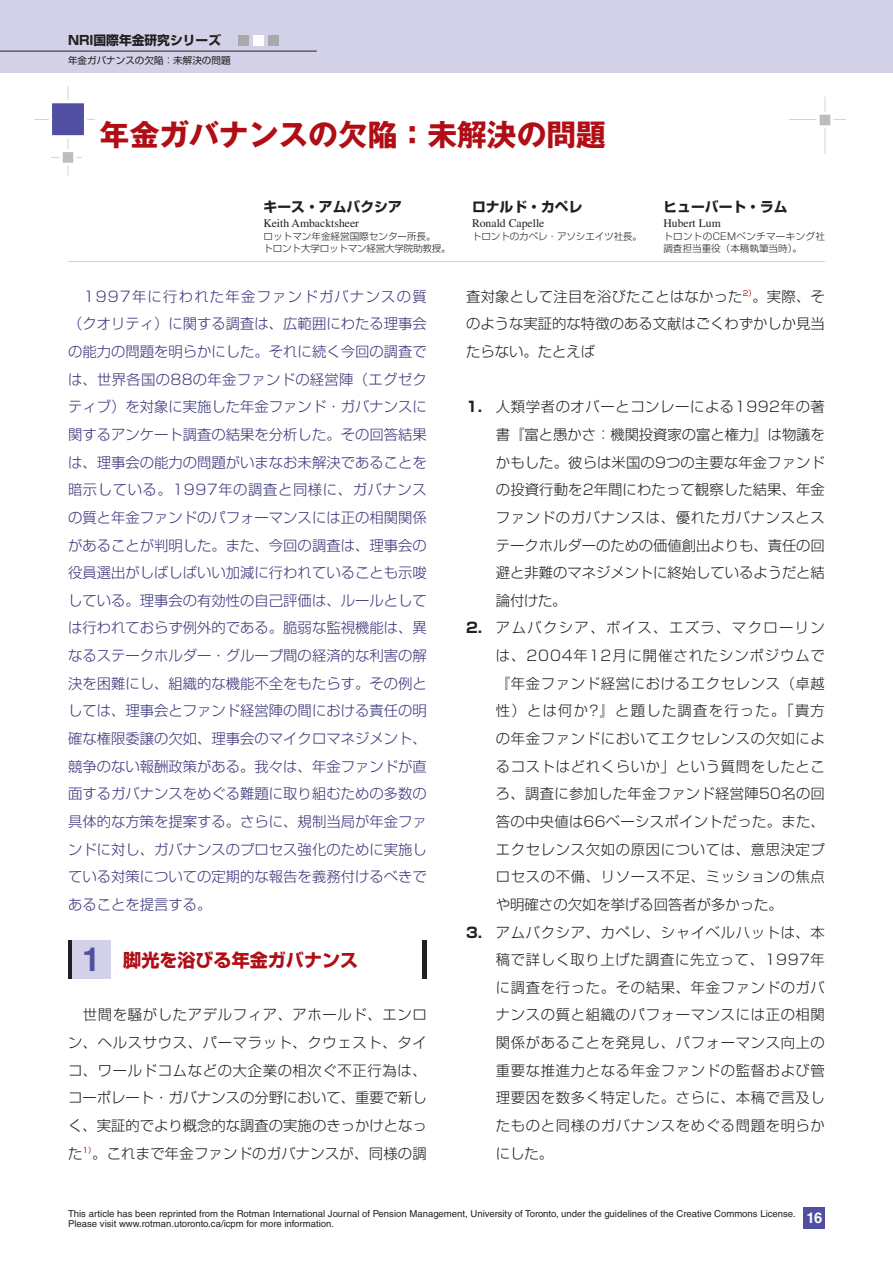
<style>
.page{position:relative;width:893px;height:1263px;background:#fff}
.page>*{position:absolute;margin:0;border:0;box-sizing:border-box;transform-origin:0 0}
.t1{font:29.7px "Gothic MB101 Pro Bold 90 pv RKSJ H";color:#b00d15}
.t2{font:18px "Shin Go Pro Bold 90 pv RKSJ H";color:#b00d15}
.t3{font:700 14.85px "Helvetica LT Std";color:#fff}
.t4{font:14.4px/27.6px "Shin Go Pro Light 90 pv RKSJ H";color:#231f20;text-align:justify}
.t5{font:14.4px/27.6px "Shin Go Pro Light 90 pv RKSJ H";color:#3b377b;text-align:justify}
.t6{font:13.8px "Shin Go Pro Bold 90 pv RKSJ H";color:#231f20}
.t7{font:12.75px "Shin Go Pro Bold 90 pv RKSJ H";color:#231f20}
.t8{font:11.7px "Times LT Std";color:#231f20}
.t9{font:9.6px/10.6px "Helvetica LT Std";color:#231f20}
.t10{font:9.6px/11.7px "Shin Go Pro Light 90 pv RKSJ H";letter-spacing:-.025em;color:#231f20}
.t11{font:9.6px/11.7px "Shin Go Pro Light 90 pv RKSJ H";letter-spacing:.03em;color:#231f20}
.t12{font:9.6px "Shin Go Pro Light 90 pv RKSJ H";color:#231f20}
.t13{font:9.6px "Shin Go Pro Regular 90 pv RKSJ H";color:#231f20}
.s1{font-family:"Helvetica LT Std";font-weight:700;font-size:33px;color:#504fa1}
.s2{font-family:"Shin Go Pro Bold 90 pv RKSJ H"}
</style>
<div class="page">
<hr style="left:68px;top:261px;width:757px;height:1px;background:#d1d2d4">
<hr style="left:789px;top:119px;width:57px;height:1px;background:#d1d2d4">
<hr style="left:824px;top:97px;width:1px;height:57px;background:#d1d2d4">
<div style="left:818px;top:113px;width:14px;height:14px;background:#bcbdc0"></div>
<div style="left:816px;top:111px;width:17px;height:17px;border:3px solid #fff"></div>
<div style="left:804px;top:1208px;width:21px;height:21px;background:#504fa1"></div>
<hr style="left:51px;top:157px;width:31px;height:1px;background:#d1d2d4">
<hr style="left:34px;top:119px;width:61px;height:1px;background:#d1d2d4">
<hr style="left:68px;top:86px;width:1px;height:89px;background:#d1d2d4">
<div style="left:50px;top:102px;width:36px;height:35px;background:#504fa1"></div>
<div style="left:49px;top:100px;width:38px;height:38px;border:3px solid #fff"></div>
<div style="left:61px;top:150px;width:14px;height:14px;background:#bcbdc0"></div>
<div style="left:59px;top:149px;width:17px;height:17px;border:3px solid #fff"></div>
<div style="left:0;top:0;width:893px;height:72px;background:#d3d1e8"></div>
<div style="left:268px;top:35px;width:10px;height:11px;background:#a8a9ad"></div>
<hr style="left:0;top:51px;width:317px;height:1px;background:#231f20">
<div style="left:238px;top:35px;width:11px;height:11px;background:#a8a9ad"></div>
<div style="left:253px;top:35px;width:11px;height:11px;background:#fff"></div>
<hr style="left:68px;top:941px;width:4px;height:38px;background:#231f20">
<div style="left:422px;top:941px;width:5px;height:38px;background:#231f20"></div>
<div style="left:72px;top:941px;width:39px;height:38px;background:#d3d1e8"></div>
<p class="t7" style="left:68px;top:36px;width:155px">NRI国際年金研究シリーズ</p>
<p class="t13" style="left:68px;top:57px;width:164px">年金ガバナンスの欠陥：未解決の問題</p>
<h1 class="t1" style="left:100px;top:123px;width:507px">年金ガバナンスの欠陥：未解決の問題</h1>
<p class="t6" style="left:264px;top:202px;width:140px">キース・アムバクシア</p>
<p class="t8" style="left:264px;top:219px;width:97px">Keith Ambacktsheer</p>
<p class="t10" style="left:264px;top:232px;width:189px">ロットマン年金経営国際センター所長。<br>トロント大学ロットマン経営大学院助教授。</p>
<p class="t6" style="left:472px;top:202px;width:112px">ロナルド・カペレ</p>
<p class="t8" style="left:472px;top:219px;width:74px">Ronald Capelle</p>
<p class="t12" style="left:472px;top:233px;width:172px">トロントのカペレ・アソシエイツ社長。</p>
<p class="t6" style="left:663px;top:202px;width:126px">ヒューバート・ラム</p>
<p class="t8" style="left:663px;top:219px;width:59px">Hubert Lum</p>
<p class="t11" style="left:663px;top:232px;width:163px">トロントのCEMベンチマーキング社調査担当重役（本稿執筆当時）。</p>
<p class="t5" style="left:68px;top:285px;width:360px">　1997年に行われた年金ファンドガバナンスの質（クオリティ）に関する調査は、広範囲にわたる理事会の能力の問題を明らかにした。それに続く今回の調査では、世界各国の88の年金ファンドの経営陣（エグゼクティブ）を対象に実施した年金ファンド・ガバナンスに関するアンケート調査の結果を分析した。その回答結果は、理事会の能力の問題がいまなお未解決であることを暗示している。1997年の調査と同様に、ガバナンスの質と年金ファンドのパフォーマンスには正の相関関係があることが判明した。また、今回の調査は、理事会の役員選出がしばしばいい加減に行われていることも示唆している。理事会の有効性の自己評価は、ルールとしては行われておらず例外的である。脆弱な監視機能は、異なるステークホルダー・グループ間の経済的な利害の解決を困難にし、組織的な機能不全をもたらす。その例としては、理事会とファンド経営陣の間における責任の明確な権限委譲の欠如、理事会のマイクロマネジメント、競争のない報酬政策がある。我々は、年金ファンドが直面するガバナンスをめぐる難題に取り組むための多数の具体的な方策を提案する。さらに、規制当局が年金ファンドに対し、ガバナンスのプロセス強化のために実施している対策についての定期的な報告を義務付けるべきであることを提言する。</p>
<p class="t2" style="left:82px;top:953px;width:277px"><span class="s1">1</span> 脚光を浴びる年金ガバナンス</p>
<p class="t4" style="left:68px;top:1003px;width:360px">　世間を騒がしたアデルフィア、アホールド、エンロン、ヘルスサウス、パーマラット、クウェスト、タイコ、ワールドコムなどの大企業の相次ぐ不正行為は、コーポレート・ガバナンスの分野において、重要で新しく、実証的でより概念的な調査の実施のきっかけとなった<sup>1）</sup>。これまで年金ファンドのガバナンスが、同様の調</p>
<p class="t4" style="left:466px;top:285px;width:360px">査対象として注目を浴びたことはなかった<sup>2）</sup>。実際、そのような実証的な特徴のある文献はごくわずかしか見当たらない。たとえば</p>
<p class="t4" style="left:496px;top:395px;width:331px;text-indent:-30px"><span class="s2">1.</span> 人類学者のオバーとコンレーによる1992年の著書『富と愚かさ：機関投資家の富と権力』は物議をかもした。彼らは米国の9つの主要な年金ファンドの投資行動を2年間にわたって観察した結果、年金ファンドのガバナンスは、優れたガバナンスとステークホルダーのための価値創出よりも、責任の回避と非難のマネジメントに終始しているようだと結論付けた。</p>
<p class="t4" style="left:496px;top:616px;width:331px;text-indent:-30px"><span class="s2">2.</span> アムバクシア、ボイス、エズラ、マクローリンは、2004年12月に開催されたシンポジウムで『年金ファンド経営におけるエクセレンス（卓越性）とは何か?』と題した調査を行った。「貴方の年金ファンドにおいてエクセレンスの欠如によるコストはどれくらいか」という質問をしたところ、調査に参加した年金ファンド経営陣50名の回答の中央値は66ベーシスポイントだった。また、エクセレンス欠如の原因については、意思決定プロセスの不備、リソース不足、ミッションの焦点や明確さの欠如を挙げる回答者が多かった。</p>
<p class="t4" style="left:496px;top:920px;width:331px;text-indent:-30px"><span class="s2">3.</span> アムバクシア、カペレ、シャイベルハットは、本稿で詳しく取り上げた調査に先立って、1997年に調査を行った。その結果、年金ファンドのガバナンスの質と組織のパフォーマンスには正の相関関係があることを発見し、パフォーマンス向上の重要な推進力となる年金ファンドの監督および管理要因を数多く特定した。さらに、本稿で言及したものと同様のガバナンスをめぐる問題を明らかにした。</p>
<p class="t9" style="left:68px;top:1209px;width:729px">This article has been reprinted from the Rotman International Journal of Pension Management, University of Toronto, under the guidelines of the Creative Commons License.<br>Please visit www.rotman.utoronto.ca/icpm for more information.</p>
<p class="t3" style="left:806px;top:1212px;width:18px">16</p>
</div>
